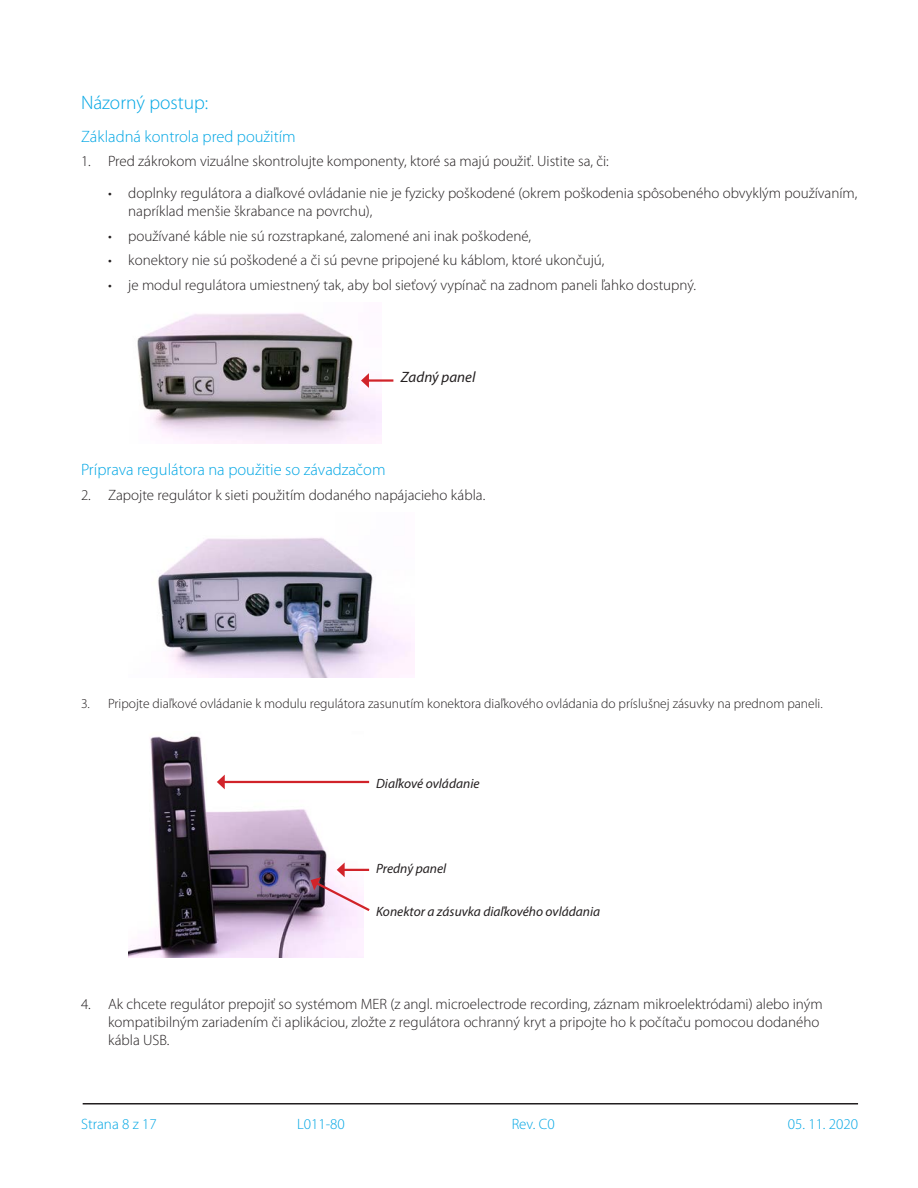
<style>
.page{position:relative;width:918px;height:1188px;background:#fff}
.page>*{position:absolute;margin:0;border:0;box-sizing:border-box;transform-origin:0 0}
.Heading1{font:300 19.5px "Myriad Pro";color:#00a6e4}
.Heading2{font:300 16.5px "Myriad Pro";color:#00a6e4}
.t1{font:300 15px/18px "Myriad Pro";color:#231f20}
.t2{font:300 15px "Myriad Pro";color:#00a6e4}
.t3{font:italic 15px "Myriad Pro";color:#231f20}
.t4{font:300 13.5px "Myriad Pro";color:#231f20}
.t5{font:italic 13.5px "Myriad Pro";color:#231f20}
</style>
<div class="page">
<hr style="left:83px;top:1103px;width:775px;height:2px;background:#231f20">
<img style="left:158px;top:537px;width:256px;height:140px">
<img style="left:137px;top:313px;width:244px;height:130px">
<hr style="left:367px;top:379px;width:26px;height:3px;background:#d1232a">
<svg style="left:361px;top:373px;width:8px;height:15px"></svg>
<img style="left:128px;top:736px;width:236px;height:221px">
<hr style="left:223px;top:781px;width:146px;height:2px;background:#d1232a">
<svg style="left:217px;top:775px;width:8px;height:14px"></svg>
<svg style="left:311px;top:862px;width:59px;height:51px"></svg>
<p class="Heading1" style="left:81px;top:92px;width:129px">Názorný postup:</p>
<p class="Heading2" style="left:81px;top:127px;width:216px">Základná kontrola pred použitím</p>
<p class="t1" style="left:81px;top:153px;width:529px">1. Pred zákrokom vizuálne skontrolujte komponenty, ktoré sa majú použiť. Uistite sa, či:</p>
<p class="t1" style="left:128px;top:184px;width:731px;text-indent:-20px">• doplnky regulátora a diaľkové ovládanie nie je fyzicky poškodené (okrem poškodenia spôsobeného obvyklým používaním, napríklad menšie škrabance na povrchu),</p>
<p class="t1" style="left:108px;top:227px;width:425px">• používané káble nie sú rozstrapkané, zalomené ani inak poškodené,</p>
<p class="t1" style="left:108px;top:252px;width:498px">• konektory nie sú poškodené a či sú pevne pripojené ku káblom, ktoré ukončujú,</p>
<p class="t1" style="left:108px;top:276px;width:590px">• je modul regulátora umiestnený tak, aby bol sieťový vypínač na zadnom paneli ľahko dostupný.</p>
<p class="t3" style="left:401px;top:367px;width:76px">Zadný panel</p>
<p class="Heading2" style="left:81px;top:460px;width:306px">Príprava regulátora na použitie so závadzačom</p>
<p class="t1" style="left:81px;top:486px;width:406px">2. Zapojte regulátor k sieti použitím dodaného napájacieho kábla.</p>
<p class="t4" style="left:81px;top:696px;width:743px">3. Pripojte diaľkové ovládanie k modulu regulátora zasunutím konektora diaľkového ovládania do príslušnej zásuvky na prednom paneli.</p>
<p class="t5" style="left:376px;top:775px;width:105px">Diaľkové ovládanie</p>
<p class="t5" style="left:376px;top:860px;width:72px">Predný panel</p>
<p class="t5" style="left:376px;top:903px;width:226px">Konektor a zásuvka diaľkového ovládania</p>
<p class="t1" style="left:108px;top:995px;width:716px;text-indent:-27px">4. Ak chcete regulátor prepojiť so systémom MER (z angl. microelectrode recording, záznam mikroelektródami) alebo iným kompatibilným zariadením či aplikáciou, zložte z regulátora ochranný kryt a pripojte ho k počítaču pomocou dodaného kábla USB.</p>
<p class="t2" style="left:81px;top:1116px;width:77px">Strana 8 z 17</p>
<p class="t2" style="left:297px;top:1116px;width:49px">L011-80</p>
<p class="t2" style="left:512px;top:1116px;width:45px">Rev. C0</p>
<p class="t2" style="left:788px;top:1116px;width:72px">05. 11. 2020</p>
</div>
